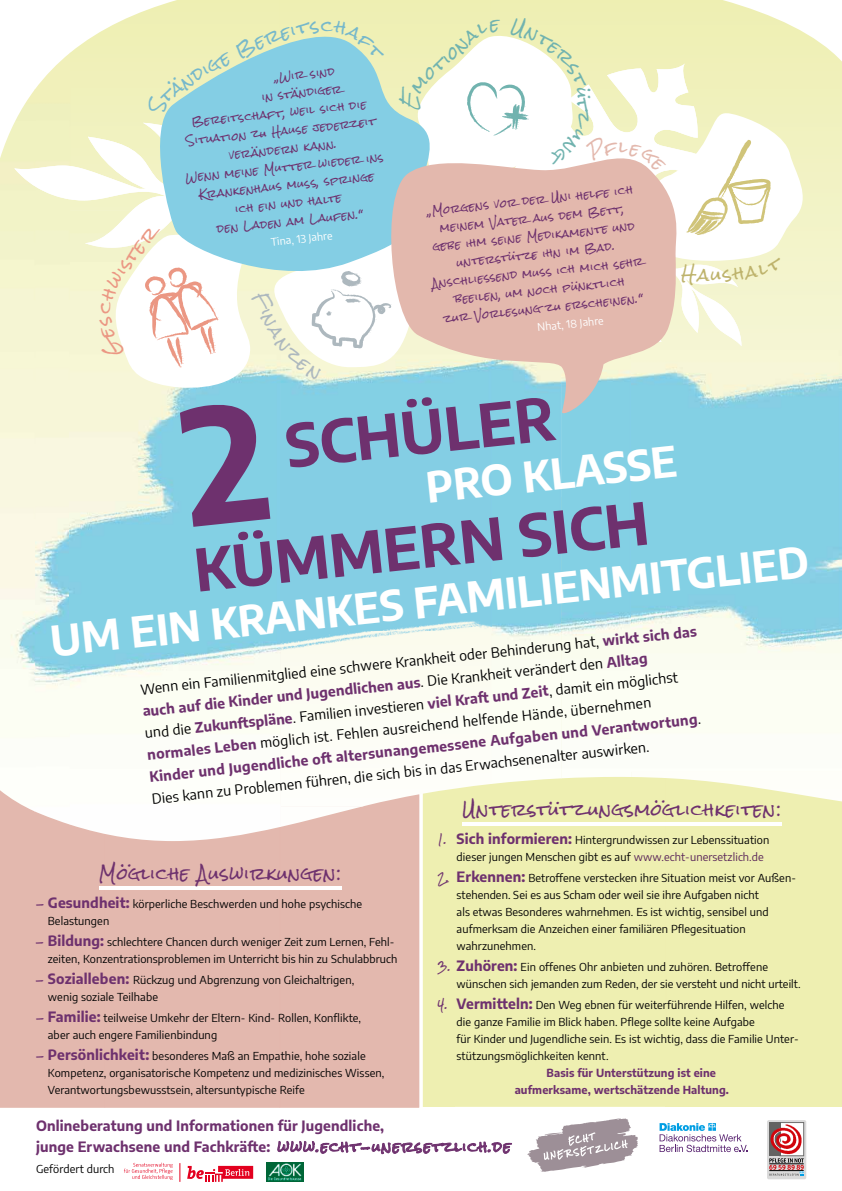
<style>
.page{position:relative;width:842px;height:1191px;background:#fff}
.page>*{position:absolute;margin:0;border:0;box-sizing:border-box;transform-origin:0 0}
.t1{font:700 58.9px "Encode Sans";color:#6e316e}
.t2{font:700 58px "Encode Sans";color:#6e316e}
.t3{font:700 41.4px "Encode Sans";color:#fff}
.t4{font:16px "Rock Salt";letter-spacing:.05em;color:#6e316e}
.t5{font:16px "Rock Salt";color:#71b3af}
.t6{font:14px/22px "Encode Sans";color:#000}
.t7{font:700 14px/21px "Encode Sans";letter-spacing:.01em;color:#6e316e}
.t8{font:11px/17px "Encode Sans";letter-spacing:.01em;color:#000}
.t9{font:700 11px/17px "Encode Sans";letter-spacing:.01em;color:#6e316e}
.t10{font:10.7px "Encode Sans";color:#fff}
.t11{font:10.1px/18.1px "Rock Salt";color:#6e316e;text-align:center}
.s1{font-weight:700;color:#6e316e}
.s2{font-family:"Rock Salt";color:#6e316e}
.s3{font-weight:700;font-size:14px;color:#6e316e}
.s4{color:#592559}
.s5{font-family:"Rock Salt";font-weight:400;font-size:13px}
</style>
<div class="page">
<img style="left:0;top:1106px;width:842px;height:76px">
<div style="left:280px;top:806px;width:140px;height:301px;background:#e3b8ae"></div>
<img style="left:420px;top:806px;width:3px;height:306px">
<img style="left:70px;top:0;width:421px;height:631px">
<img style="left:491px;top:0;width:351px;height:140px">
<img style="left:35px;top:53px;width:35px;height:771px">
<img style="left:0;top:89px;width:35px;height:722px">
<img style="left:491px;top:419px;width:71px;height:365px">
<img style="left:631px;top:140px;width:211px;height:661px">
<img style="left:561px;top:419px;width:71px;height:359px">
<img style="left:70px;top:631px;width:211px;height:210px">
<img style="left:280px;top:631px;width:211px;height:175px">
<img style="left:280px;top:806px;width:84px;height:21px">
<img style="left:84px;top:111px;width:13px;height:138px">
<img style="left:14px;top:165px;width:70px;height:35px">
<div style="left:655px;top:1120px;width:97px;height:35px;background:#fff"></div>
<svg style="left:659px;top:1123px;width:89px;height:29px"></svg>
<div style="left:767px;top:1120px;width:39px;height:59px;background:linear-gradient(to right,#dadada,#dadada);border-radius:2px"></div>
<img style="left:805px;top:1121px;width:1px;height:36px">
<img style="left:767px;top:1121px;width:38px;height:36px">
<svg style="left:769px;top:1158px;width:35px;height:17px"></svg>
<svg style="left:527px;top:1118px;width:111px;height:54px"></svg>
<div style="left:380px;top:391px;width:305px;height:28px;background:#83d0e4"></div>
<hr style="left:99px;top:886px;width:243px;height:3px;background:#fff">
<svg style="left:187px;top:1165px;width:66px;height:16px"></svg>
<svg style="left:180px;top:1163px;width:1px;height:18px"></svg>
<svg style="left:124px;top:1162px;width:49px;height:18px"></svg>
<img style="left:267px;top:1162px;width:37px;height:19px">
<svg style="left:97px;top:15px;width:716px;height:376px"></svg>
<div style="left:180px;top:400px;width:90px;height:127px;background:#83d0e4"></div>
<p class="t11" style="left:274px;top:69px;width:62px;rotate:-6deg">„Wir sind</p>
<p class="t11" style="left:261px;top:88px;width:82px;rotate:-6deg">in ständiger</p>
<p class="t11" style="left:191px;top:114px;width:177px;rotate:-6deg">Bereitschaft, weil sich die</p>
<p class="t11" style="left:185px;top:133px;width:192px;rotate:-6deg">Situation zu Hause jederzeit</p>
<p class="t11" style="left:228px;top:146px;width:110px;rotate:-6deg">verändern kann.</p>
<p class="t11" style="left:185px;top:169px;width:200px;rotate:-6deg">Wenn meine Mutter wieder ins</p>
<p class="t11" style="left:198px;top:186px;width:178px;rotate:-6deg">Krankenhaus muss, springe</p>
<p class="t11" style="left:235px;top:200px;width:108px;rotate:-6deg">ich ein und halte</p>
<p class="t11" style="left:216px;top:221px;width:149px;rotate:-6deg">den Laden am Laufen.“</p>
<p class="t10" style="left:270px;top:234px;width:63px;rotate:-6deg">Tina, 13 Jahre</p>
<h3 class="t5" style="left:591px;top:88px;width:12px;rotate:90deg">ü</h3>
<p class="t11" style="left:424px;top:203px;width:214px;rotate:-6deg">„Morgens vor der Uni helfe ich meinem Vater aus dem Bett, gebe ihm seine Medikamente und unterstütze ihn im Bad.<br>Anschließend muss ich mich sehr beeilen, um noch pünktlich<br>zur Vorlesung zu erscheinen.“</p>
<p class="t10" style="left:537px;top:320px;width:68px;rotate:-6deg">Nhat, 18 Jahre</p>
<h1 class="t1" style="left:281px;top:402px;width:272px;rotate:-6deg">SCHÜLER</h1>
<h3 class="t3" style="left:423px;top:457px;width:253px;rotate:-6deg">PRO KLASSE</h3>
<h2 class="t2" style="left:190px;top:527px;width:458px;rotate:-6deg">KÜMMERN SICH</h2>
<h3 class="t3" style="left:47px;top:610px;width:764px;rotate:-6deg">UM EIN KRANKES FAMILIENMITGLIED</h3>
<p class="t6" style="left:139px;top:677px;width:561px;rotate:-6deg">Wenn ein Familienmitglied eine schwere Krankheit oder Behinderung hat, <span class="s1">wirkt sich das auch auf die Kinder und Jugendlichen aus</span>. Die Krankheit verändert den <span class="s1">Alltag<br></span>und die <span class="s1">Zukunftspläne</span>. Familien investieren <span class="s1">viel Kraft und Zeit</span>, damit ein möglichst <span class="s1">normales Leben</span> möglich ist. Fehlen ausreichend helfende Hände, übernehmen<br><span class="s1">Kinder und Jugendliche oft altersunangemessene Aufgaben und Verantwortung</span>.<br>Dies kann zu Problemen führen, die sich bis in das Erwachsenenalter auswirken.</p>
<h3 class="t4" style="left:462px;top:801px;width:321px">Unterstütz ungsmöglichkeiten:</h3>
<p class="t8" style="left:457px;top:831px;width:314px;text-indent:-19px"><span class="s2">1.</span> <span class="s3">Sich informieren:</span> Hintergrundwissen zur Lebenssituation dieser jungen Menschen gibt es auf <span class="s4">www.echt-unersetzlich.de</span></p>
<p class="t8" style="left:457px;top:869px;width:341px;text-indent:-19px"><span class="s2">2.</span> <span class="s3">Erkennen:</span> Betroffene verstecken ihre Situation meist vor Außen&shy;stehenden. Sei es aus Scham oder weil sie ihre Aufgaben nicht<br>als etwas Besonderes wahrnehmen. Es ist wichtig, sensibel und aufmerksam die Anzeichen einer familiären Pflegesituation wahrzunehmen.</p>
<p class="t8" style="left:457px;top:958px;width:346px;text-indent:-19px"><span class="s2">3.</span> <span class="s3">Zuhören:</span> Ein offenes Ohr anbieten und zuhören. Betroffene wünschen sich jemanden zum Reden, der sie versteht und nicht urteilt.</p>
<p class="t8" style="left:457px;top:996px;width:343px;text-indent:-19px"><span class="s2">4.</span> <span class="s3">Vermitteln:</span> Den Weg ebnen für weiterführende Hilfen, welche die ganze Familie im Blick haben. Pflege sollte keine Aufgabe<br>für Kinder und Jugendliche sein. Es ist wichtig, dass die Familie Unter&shy;stützungsmöglichkeiten kennt.</p>
<p class="t9" style="left:515px;top:1064px;width:216px;text-indent:32px">Basis für Unterstützung ist eine aufmerksame, wertschätzende Haltung.</p>
<p class="t7" style="left:36px;top:1114px;width:476px">Onlineberatung und Informationen für Jugendliche,<br>junge Erwachsene und Fachkräfte: <span class="s5">www.echt-unersetzlich.de</span></p>
<p class="t8" style="left:36px;top:1159px;width:80px">Gefördert durch</p>
<h3 class="t4" style="left:99px;top:865px;width:244px">Mögliche Auswirkungen:</h3>
<p class="t8" style="left:48px;top:895px;width:316px;text-indent:-12px"><span class="s2">-</span> <span class="s3">Gesundheit:</span> körperliche Beschwerden und hohe psychische<br>Belastungen</p>
<p class="t8" style="left:36px;top:933px;width:363px;text-align:right"><span class="s2">-</span> <span class="s3">Bildung:</span> schlechtere Chancen durch weniger Zeit zum Lernen, Fehl&shy;zeiten, Konzentrationsproblemen im Unterricht bis hin zu Schulabbruch</p>
<p class="t8" style="left:48px;top:971px;width:308px;text-indent:-12px"><span class="s2">-</span> <span class="s3">Sozialleben:</span> Rückzug und Abgrenzung von Gleichaltrigen, wenig soziale Teilhabe</p>
<p class="t8" style="left:48px;top:1009px;width:315px;text-indent:-12px"><span class="s2">-</span> <span class="s3">Familie:</span> teilweise Umkehr der Eltern- Kind- Rollen, Konflikte, aber auch engere Familienbindung</p>
<p class="t8" style="left:48px;top:1047px;width:338px;text-indent:-12px"><span class="s2">-</span> <span class="s3">Persönlichkeit:</span> besonderes Maß an Empathie, hohe soziale<br>Kompetenz, organisatorische Kompetenz und medizinisches Wissen,<br>Verantwortungsbewusstsein, altersuntypische Reife</p>
</div>
